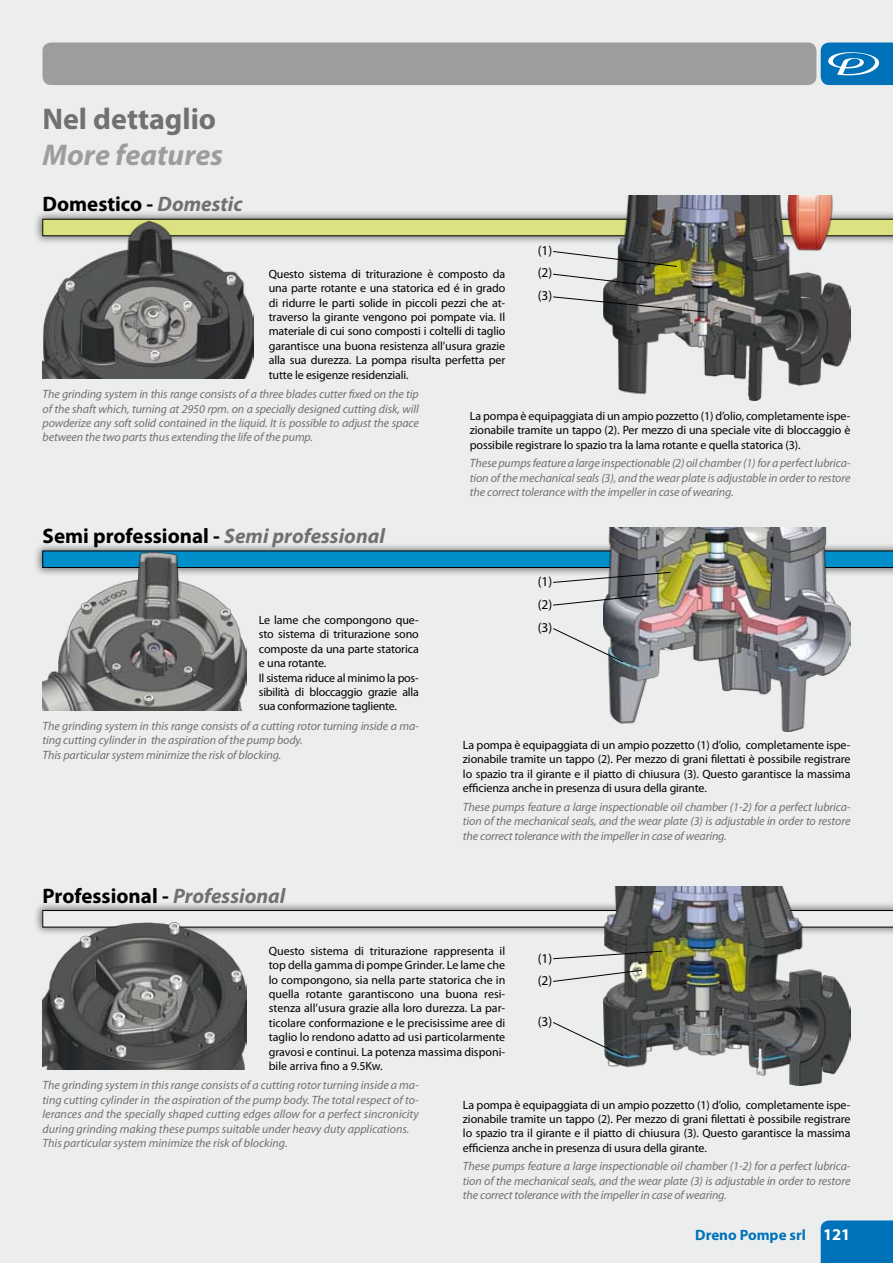
<style>
.page{position:relative;width:893px;height:1263px;background:#eceded}
.page>*{position:absolute;margin:0;border:0;box-sizing:border-box;transform-origin:0 0}
.t1{font:700 30px "Myriad Pro";color:#707173}
.t2{font:italic 700 30px "Myriad Pro";color:#9c9d9f}
.t3{font:700 21px "Myriad Pro";color:#000}
.t4{font:700 15px "Myriad Pro";color:#0072ba}
.t5{font:13.5px "Myriad Pro";color:#000}
.t6{font:12px/14.4px "Myriad Pro";letter-spacing:-.01em;color:#000;text-align:justify}
.t7{font:italic 12px/14.4px "Myriad Pro";letter-spacing:-.01em;color:#707173;text-align:justify}
.s1{font-style:italic;color:#707173}
.s2{font-size:16.5px;color:#fff}
</style>
<div class="page">
<div style="left:821px;top:1220px;width:72px;height:43px;background:#0072ba"></div>
<div style="left:43px;top:43px;width:773px;height:42px;background:#9c9d9f;border-radius:9px"></div>
<svg style="left:821px;top:43px;width:72px;height:42px;background:#1e82c2"></svg>
<div style="left:32px;top:209px;width:861px;height:35px;background:#000;opacity:.5"></div>
<svg style="left:43px;top:219px;width:850px;height:17px;background:#c5ca74"></svg>
<div style="left:32px;top:540px;width:861px;height:36px;background:#000;opacity:.5"></div>
<div style="left:32px;top:900px;width:861px;height:36px;background:#000;opacity:.5"></div>
<svg style="left:43px;top:910px;width:850px;height:17px"></svg>
<img style="left:604px;top:196px;width:246px;height:204px">
<img style="left:604px;top:527px;width:246px;height:204px">
<img style="left:604px;top:887px;width:246px;height:198px">
<img style="left:43px;top:221px;width:211px;height:158px">
<img style="left:43px;top:583px;width:204px;height:127px">
<img style="left:43px;top:922px;width:204px;height:148px">
<svg style="left:553px;top:251px;width:125px;height:16px"></svg>
<svg style="left:43px;top:551px;width:850px;height:32px"></svg>
<svg style="left:553px;top:950px;width:110px;height:9px"></svg>
<svg style="left:553px;top:273px;width:94px;height:13px"></svg>
<svg style="left:553px;top:594px;width:97px;height:12px"></svg>
<svg style="left:553px;top:969px;width:89px;height:13px"></svg>
<svg style="left:553px;top:296px;width:153px;height:17px"></svg>
<svg style="left:553px;top:627px;width:71px;height:36px"></svg>
<svg style="left:553px;top:1021px;width:71px;height:36px"></svg>
<h1 class="t1" style="left:43px;top:99px;width:175px">Nel dettaglio</h1>
<h1 class="t2" style="left:43px;top:135px;width:182px">More features</h1>
<h2 class="t3" style="left:43px;top:191px;width:201px">Domestico - <span class="s1">Domestic</span></h2>
<p class="t6" style="left:269px;top:266px;width:238px">Questo sistema di triturazione è composto da una parte rotante e una statorica ed é in grado di ridurre le parti solide in piccoli pezzi che at&shy;traverso la girante vengono poi pompate via. Il materiale di cui sono composti i coltelli di taglio garantisce una buona resistenza all’usura grazie alla sua durezza. La pompa risulta perfetta per tutte le esigenze residenziali.</p>
<p class="t5" style="left:538px;top:242px;width:16px">(1)</p>
<p class="t5" style="left:538px;top:264px;width:16px">(2)</p>
<p class="t5" style="left:538px;top:287px;width:16px">(3)</p>
<p class="t7" style="left:43px;top:387px;width:378px">The grinding system in this range consists of a three blades cutter fixed on the tip of the shaft which, turning at 2950 rpm. on a specially designed cutting disk, will powderize any soft solid contained in the liquid. It is possible to adjust the space between the two parts thus extending the life of the pump.</p>
<h2 class="t3" style="left:43px;top:522px;width:344px">Semi professional - <span class="s1">Semi professional</span></h2>
<p class="t6" style="left:259px;top:612px;width:161px;text-align:left">Le lame che compongono que&shy;sto sistema di triturazione sono composte da una parte statorica e una rotante.<br>Il sistema riduce al minimo la pos&shy;sibilità di bloccaggio grazie alla sua conformazione tagliente.</p>
<p class="t7" style="left:43px;top:718px;width:378px;text-align:left">The grinding system in this range consists of a cutting rotor turning inside a ma&shy;ting cutting cylinder in the aspiration of the pump body.<br>This particular system minimize the risk of blocking.</p>
<h2 class="t3" style="left:43px;top:882px;width:244px">Professional - <span class="s1">Professional</span></h2>
<p class="t6" style="left:470px;top:408px;width:382px">La pompa è equipaggiata di un ampio pozzetto (1) d’olio, completamente ispe&shy;zionabile tramite un tappo (2). Per mezzo di una speciale vite di bloccaggio è possibile registrare lo spazio tra la lama rotante e quella statorica (3).</p>
<p class="t7" style="left:470px;top:456px;width:382px">These pumps feature a large inspectionable (2) oil chamber (1) for a perfect lubrica&shy;tion of the mechanical seals (3), and the wear plate is adjustable in order to restore the correct tolerance with the impeller in case of wearing.</p>
<p class="t5" style="left:538px;top:573px;width:16px">(1)</p>
<p class="t5" style="left:538px;top:596px;width:16px">(2)</p>
<p class="t5" style="left:538px;top:619px;width:16px">(3)</p>
<p class="t6" style="left:463px;top:737px;width:389px">La pompa è equipaggiata di un ampio pozzetto (1) d’olio, completamente ispe&shy;zionabile tramite un tappo (2). Per mezzo di grani filettati è possibile registrare lo spazio tra il girante e il piatto di chiusura (3). Questo garantisce la massima efficienza anche in presenza di usura della girante.</p>
<p class="t7" style="left:463px;top:799px;width:389px">These pumps feature a large inspectionable oil chamber (1-2) for a perfect lubrica&shy;tion of the mechanical seals, and the wear plate (3) is adjustable in order to restore the correct tolerance with the impeller in case of wearing.</p>
<p class="t6" style="left:269px;top:943px;width:238px">Questo sistema di triturazione rappresenta il top della gamma di pompe Grinder. Le lame che lo compongono, sia nella parte statorica che in quella rotante garantiscono una buona resi&shy;stenza all’usura grazie alla loro durezza. La par&shy;ticolare conformazione e le precisissime aree di taglio lo rendono adatto ad usi particolarmente gravosi e continui. La potenza massima disponi&shy;bile arriva fino a 9.5Kw.</p>
<p class="t5" style="left:538px;top:950px;width:16px">(1)</p>
<p class="t5" style="left:538px;top:972px;width:16px">(2)</p>
<p class="t5" style="left:538px;top:1013px;width:16px">(3)</p>
<p class="t7" style="left:43px;top:1078px;width:378px;text-align:left">The grinding system in this range consists of a cutting rotor turning inside a ma&shy;ting cutting cylinder in the aspiration of the pump body. The total respect of to&shy;lerances and the specially shaped cutting edges allow for a perfect sincronicity during grinding making these pumps suitable under heavy duty applications.<br>This particular system minimize the risk of blocking.</p>
<p class="t6" style="left:463px;top:1097px;width:389px">La pompa è equipaggiata di un ampio pozzetto (1) d’olio, completamente ispe&shy;zionabile tramite un tappo (2). Per mezzo di grani filettati è possibile registrare lo spazio tra il girante e il piatto di chiusura (3). Questo garantisce la massima efficienza anche in presenza di usura della girante.</p>
<p class="t7" style="left:463px;top:1159px;width:389px">These pumps feature a large inspectionable oil chamber (1-2) for a perfect lubrica&shy;tion of the mechanical seals, and the wear plate (3) is adjustable in order to restore the correct tolerance with the impeller in case of wearing.</p>
<p class="t4" style="left:695px;top:1225px;width:157px">Dreno Pompe srl <span class="s2">121</span></p>
</div>
